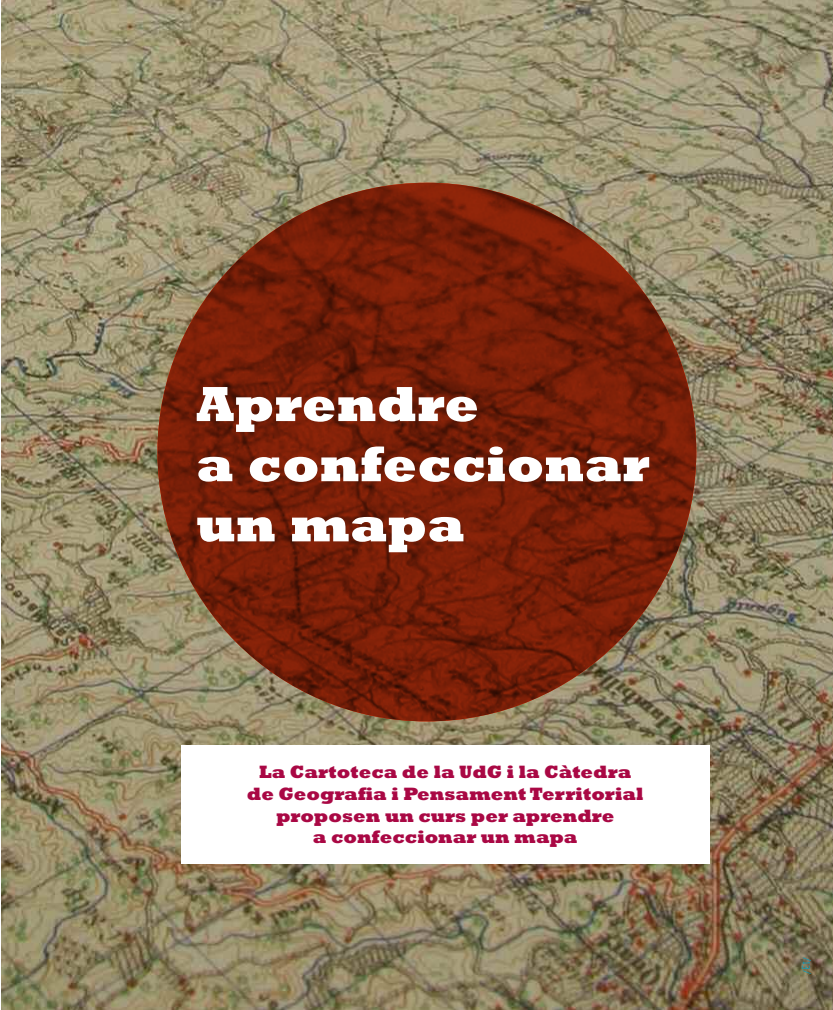
<style>
.page{position:relative;width:833px;height:1010px;background:#fff}
.page>*{position:absolute;margin:0;border:0;box-sizing:border-box;transform-origin:0 0}
.t1{font:800 50.12px/60.1px "Rockwell";color:#fff}
.t2{font:800 18.12px/21.8px "Rockwell";color:#a90844;text-align:center}
.t3{font:11.25px "Solex";color:#02a0c6}
</style>
<div class="page">
<img style="left:1px;top:0;width:832px;height:1010px">
<img style="left:157px;top:183px;width:539px;height:538px;border-radius:50%">
<div style="left:181px;top:745px;width:529px;height:118px;background:#fff"></div>
<h1 class="t1" style="left:196px;top:374px;width:454px">Aprendre<br>a confeccionar un mapa</h1>
<p class="t2" style="left:247px;top:761px;width:398px">La Cartoteca de la UdG i la Càtedra de Geografia i Pensament Territorial proposen un curs per aprendre<br>a confeccionar un mapa</p>
<p class="t3" style="left:813px;top:957px;width:19px;rotate:90deg">/13/</p>
</div>
